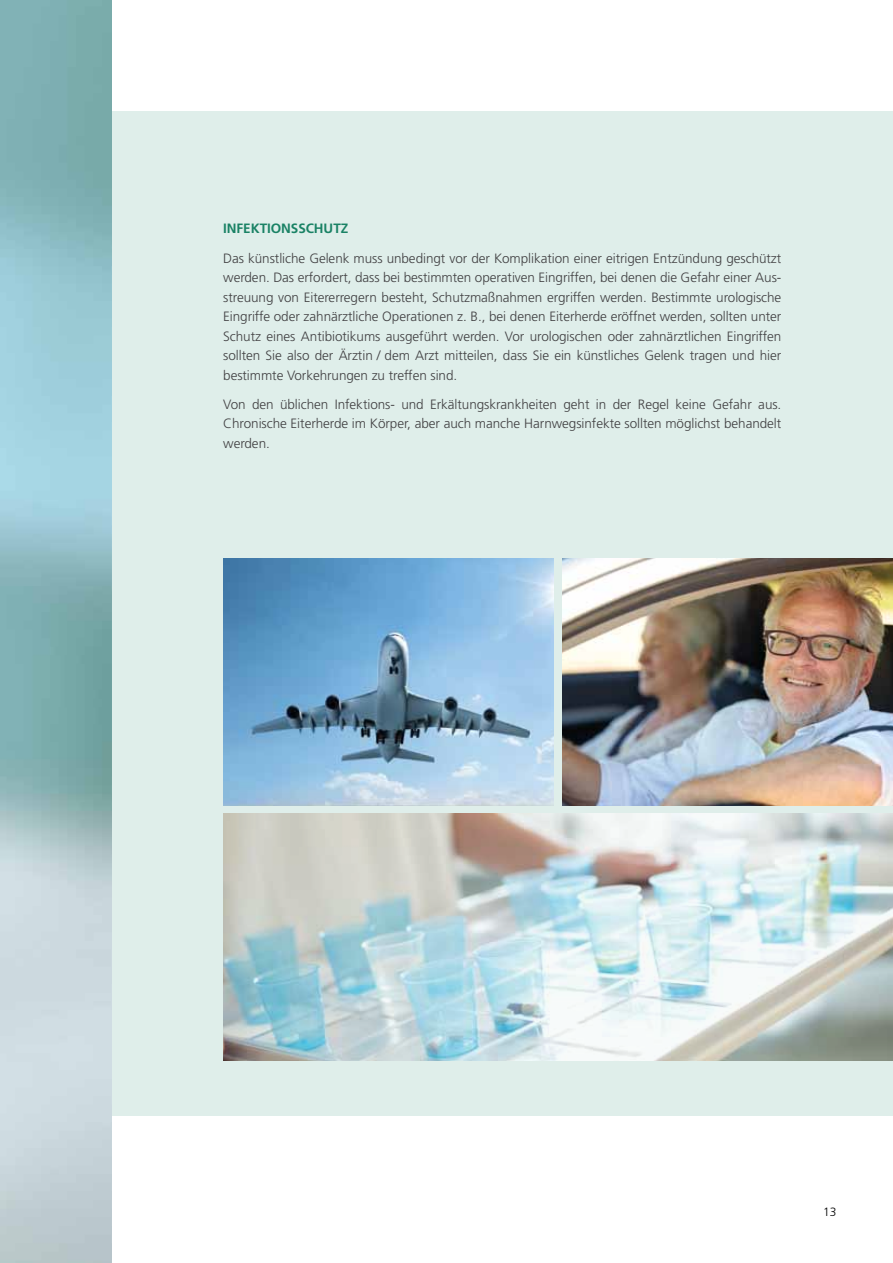
<style>
.page{position:relative;width:893px;height:1263px;background:#fff}
.page>*{position:absolute;margin:0;border:0;box-sizing:border-box;transform-origin:0 0}
.t1{font:300 13.5px/19.5px "Frutiger LT Pro";letter-spacing:-.005em;color:#414042;text-align:justify}
.t2{font:700 13.5px "Frutiger LT Pro";color:#1a8265}
.t3{font:300 12px "Frutiger LT Pro";color:#000}
</style>
<div class="page">
<div style="left:112px;top:112px;width:781px;height:1004px;background:#dfeeea"></div>
<img style="left:562px;top:559px;width:331px;height:246px">
<img style="left:223px;top:558px;width:331px;height:247px">
<img style="left:223px;top:814px;width:670px;height:246px">
<p class="t2" style="left:223px;top:221px;width:13px">INFEKTIONSS</p>
<p class="t2" style="left:306px;top:221px;width:36px">CH UTZ</p>
<p class="t1" style="left:223px;top:248px;width:560px">Das künstliche Gelenk muss unbedingt vor der Komplikation einer eitrigen Entzündung geschützt werden. Das erfordert, dass bei bestimmten operativen Eingriffen, bei denen die Gefahr einer Aus&shy;streuung von Eitererregern besteht, Schutzmaßnahmen ergriffen werden. Bestimmte urologische Eingriffe oder zahnärztliche Operationen z. B., bei denen Eiterherde eröffnet werden, sollten unter Schutz eines Antibiotikums ausgeführt werden. Vor urologischen oder zahnärztlichen Eingriffen sollten Sie also der Ärztin / dem Arzt mitteilen, dass Sie ein künstliches Gelenk tragen und hier bestimmte Vorkehrungen zu treffen sind.</p>
<p class="t1" style="left:223px;top:394px;width:560px">Von den üblichen Infektions- und Erkältungskrankheiten geht in der Regel keine Gefahr aus.<br>Chronische Eiterherde im Körper, aber auch manche Harnwegsinfekte sollten möglichst behandelt werden.</p>
<p class="t3" style="left:823px;top:1204px;width:15px">13</p>
</div>
